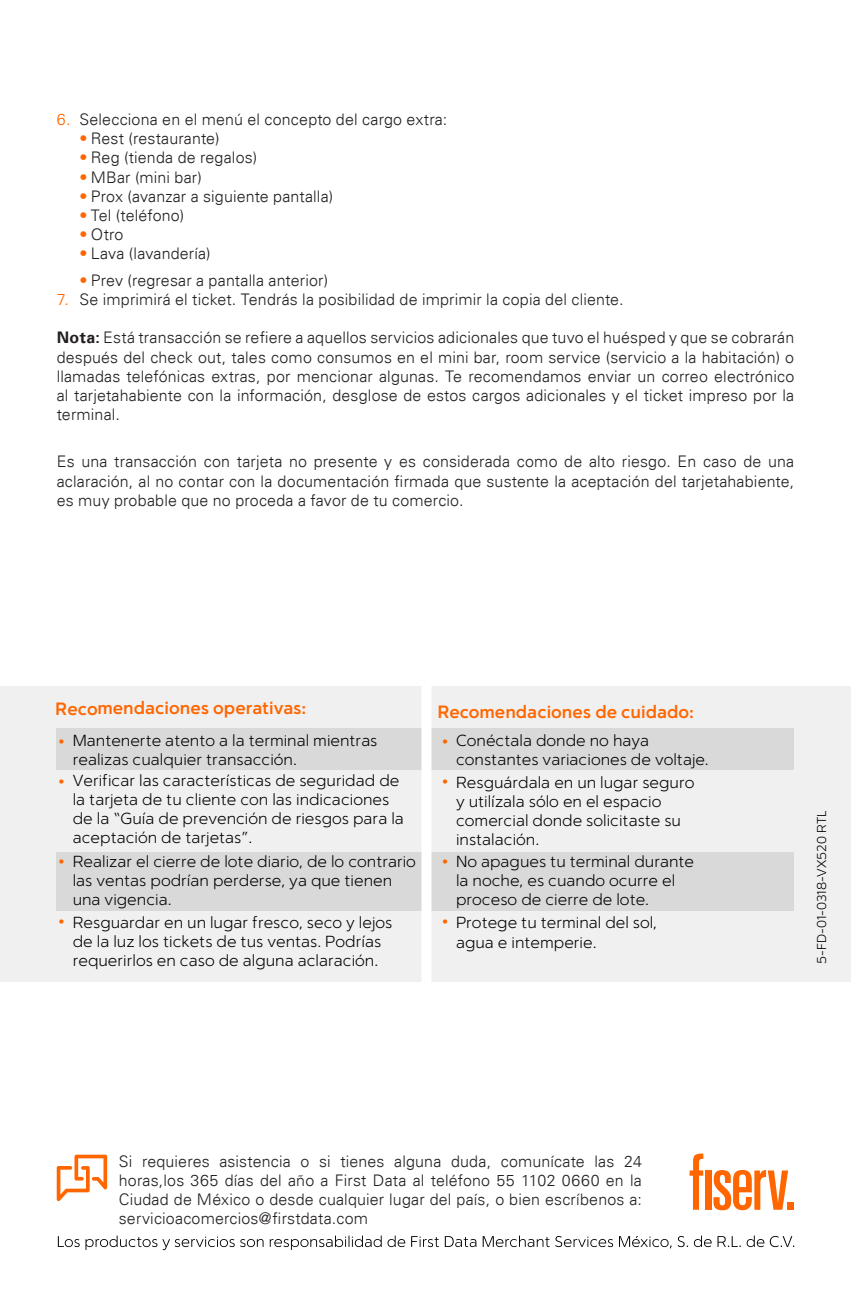
<style>
.page{position:relative;width:851px;height:1304px;background:#fff}
.page>*{position:absolute;margin:0;border:0;box-sizing:border-box;transform-origin:0 0}
.t1{font:700 17.8px "Simple Sans";color:#f60}
.t2{font:300 16px/19.2px "Univers For Fiserv 45";letter-spacing:.01em;color:#231f20;text-align:justify}
.t3{font:300 16px/19.2px "Simple Sans";color:#000}
.t4{font:300 16px "Simple Sans";color:#f60}
.t5{font:300 12.8px "Simple Sans";color:#000}
.s1{color:#f60}
.s2{font-family:"Univers For Fiserv 65";font-weight:700}
</style>
<div class="page">
<div style="left:0;top:686px;width:850px;height:295px;background:#f0f0f0"></div>
<div style="left:57px;top:728px;width:737px;height:42px;background:#d9d9d9"></div>
<div style="left:57px;top:852px;width:737px;height:58px;background:#d9d9d9"></div>
<div style="left:421px;top:684px;width:10px;height:304px;background:#fff"></div>
<svg style="left:58px;top:1236px;width:205px;height:14px"></svg>
<svg style="left:270px;top:1236px;width:111px;height:14px"></svg>
<svg style="left:387px;top:1236px;width:18px;height:11px"></svg>
<svg style="left:411px;top:1236px;width:28px;height:11px"></svg>
<svg style="left:445px;top:1236px;width:31px;height:11px"></svg>
<svg style="left:482px;top:1236px;width:67px;height:11px"></svg>
<svg style="left:555px;top:1236px;width:58px;height:11px"></svg>
<svg style="left:619px;top:1236px;width:52px;height:12px"></svg>
<svg style="left:677px;top:1236px;width:34px;height:11px"></svg>
<svg style="left:717px;top:1236px;width:23px;height:11px"></svg>
<svg style="left:746px;top:1236px;width:48px;height:11px"></svg>
<svg style="left:57px;top:1155px;width:50px;height:46px"></svg>
<div style="left:787px;top:1203px;width:7px;height:7px;background:#f60"></div>
<svg style="left:689px;top:1154px;width:14px;height:56px"></svg>
<div style="left:705px;top:1170px;width:6px;height:40px;background:#f60"></div>
<svg style="left:713px;top:1170px;width:75px;height:40px"></svg>
<p class="t2" style="left:57px;top:110px;width:392px"><span class="s1">6.</span> Selecciona en el menú el concepto del cargo extra:</p>
<p class="t2" style="left:79px;top:129px;width:142px"><span class="s1">•</span> Rest (restaurante)</p>
<p class="t2" style="left:79px;top:148px;width:179px"><span class="s1">•</span> Reg (tienda de regalos)</p>
<p class="t2" style="left:79px;top:167px;width:124px"><span class="s1">•</span> MBar (mini bar)</p>
<p class="t2" style="left:79px;top:187px;width:255px"><span class="s1">•</span> Prox (avanzar a siguiente pantalla)</p>
<p class="t2" style="left:79px;top:206px;width:106px"><span class="s1">•</span> Tel (teléfono)</p>
<p class="t2" style="left:79px;top:225px;width:45px"><span class="s1">•</span> Otro</p>
<p class="t2" style="left:79px;top:244px;width:133px"><span class="s1">•</span> Lava (lavandería)</p>
<p class="t2" style="left:79px;top:271px;width:250px"><span class="s1">•</span> Prev (regresar a pantalla anterior)</p>
<p class="t2" style="left:57px;top:290px;width:568px"><span class="s1">7.</span> Se imprimirá el ticket. Tendrás la posibilidad de imprimir la copia del cliente.</p>
<p class="t2" style="left:57px;top:328px;width:739px"><span class="s2">Nota:</span> Está transacción se refiere a aquellos servicios adicionales que tuvo el huésped y que se cobrarán después del check out, tales como consumos en el mini bar, room service (servicio a la habitación) o llamadas telefónicas extras, por mencionar algunas. Te recomendamos enviar un correo electrónico al tarjetahabiente con la información, desglose de estos cargos adicionales y el ticket impreso por la terminal.</p>
<p class="t2" style="left:57px;top:452px;width:739px">Es una transacción con tarjeta no presente y es considerada como de alto riesgo. En caso de una aclaración, al no contar con la documentación firmada que sustente la aceptación del tarjetahabiente, es muy probable que no proceda a favor de tu comercio.</p>
<p class="t1" style="left:55px;top:698px;width:252px">Recomendaciones operativas:</p>
<p class="t4" style="left:58px;top:731px;width:8px">•</p>
<p class="t4" style="left:58px;top:771px;width:8px">•</p>
<p class="t3" style="left:73px;top:730px;width:306px">Mantenerte atento a la terminal mientras realizas cualquier transacción.</p>
<p class="t3" style="left:73px;top:770px;width:332px">Verificar las características de seguridad de la tarjeta de tu cliente con las indicaciones de la “Guía de prevención de riesgos para la aceptación de tarjetas”.</p>
<p class="t3" style="left:73px;top:852px;width:344px">Realizar el cierre de lote diario, de lo contrario las ventas podrían perderse, ya que tienen una vigencia.</p>
<p class="t3" style="left:73px;top:912px;width:321px">Resguardar en un lugar fresco, seco y lejos de la luz los tickets de tus ventas. Podrías requerirlos en caso de alguna aclaración.</p>
<p class="t4" style="left:58px;top:851px;width:8px">•</p>
<p class="t4" style="left:58px;top:911px;width:8px">•</p>
<p class="t1" style="left:437px;top:701px;width:258px">Recomendaciones de cuidado:</p>
<p class="t4" style="left:442px;top:731px;width:8px">•</p>
<p class="t4" style="left:442px;top:771px;width:8px">•</p>
<p class="t3" style="left:456px;top:730px;width:254px">Conéctala donde no haya constantes variaciones de voltaje.</p>
<p class="t3" style="left:456px;top:772px;width:240px">Resguárdala en un lugar seguro y utilízala sólo en el espacio comercial donde solicitaste su instalación.</p>
<p class="t4" style="left:442px;top:851px;width:8px">•</p>
<p class="t4" style="left:442px;top:911px;width:8px">•</p>
<p class="t3" style="left:456px;top:852px;width:239px">No apagues tu terminal durante la noche, es cuando ocurre el proceso de cierre de lote.</p>
<p class="t3" style="left:456px;top:913px;width:202px">Protege tu terminal del sol, agua e intemperie.</p>
<p class="t2" style="left:119px;top:1151px;width:524px">Si requieres asistencia o si tienes alguna duda, comunícate las 24 horas,los 365 días del año a First Data al teléfono 55 1102 0660 en la Ciudad de México o desde cualquier lugar del país, o bien escríbenos a: servicioacomercios@firstdata.com</p>
<p class="t5" style="left:813px;top:964px;width:155px;rotate:-90deg">5-FD-01-0318-VX520 RTL</p>
</div>
